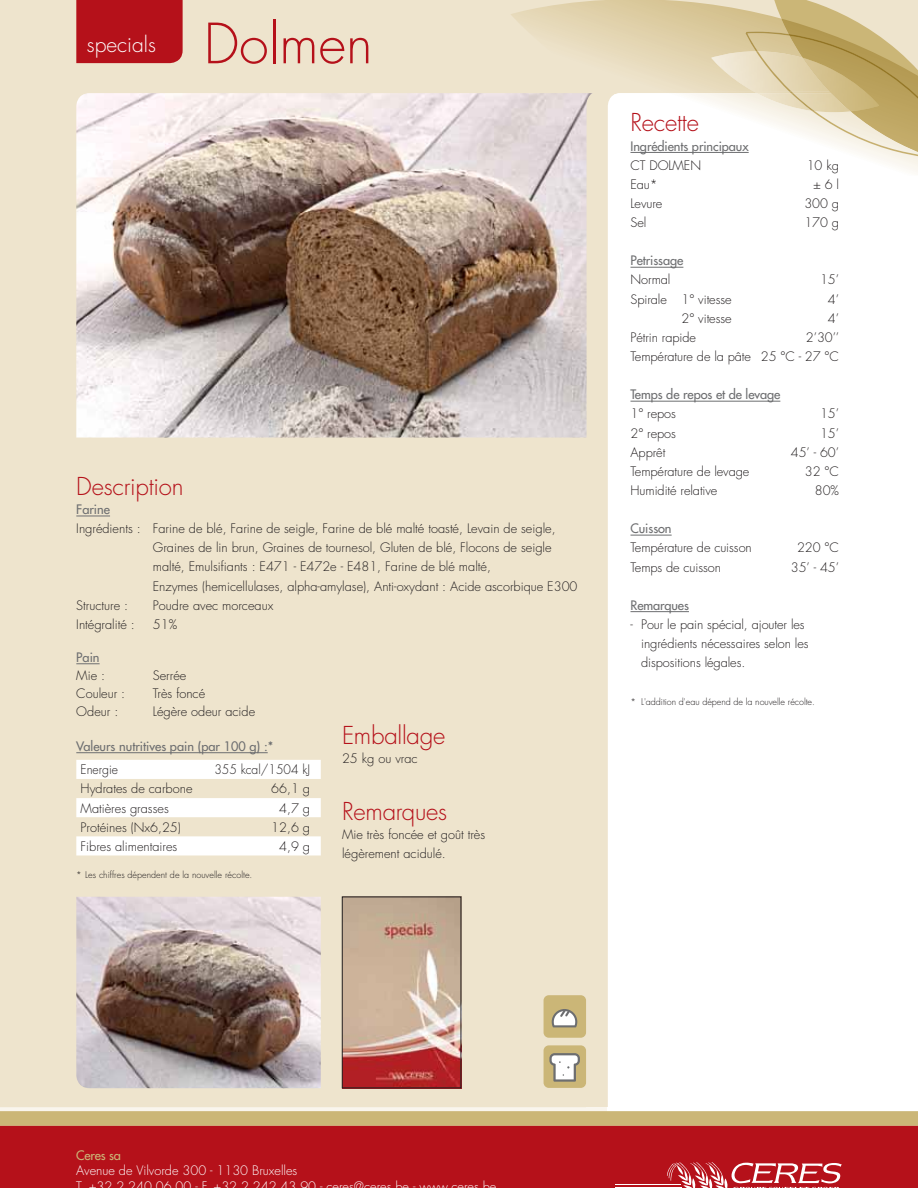
<style>
.page{position:relative;width:918px;height:1188px;background:#eee4cd}
.page>*{position:absolute;margin:0;border:0;box-sizing:border-box;transform-origin:0 0}
.t1{font:300 54px "Futura LT";color:#b5111a}
.t2{font:300 24px "Futura LT";letter-spacing:-.01em;color:#b5111a}
.t3{font:300 21px "Futura LT";color:#fff}
.t4{font:300 12.75px/19.2px "Futura LT";color:#231f20}
.t5{font:12.75px "Futura LT";letter-spacing:-.005em;color:#6d6e70}
.t6{font:300 12.75px/15.8px "Futura LT";color:#fff}
.t7{font:300 12.75px "Futura LT";color:#231f20;scale:.95 1}
.t8{font:12.75px "Futura LT";letter-spacing:-.015em;color:#cbb677}
.t9{font:300 9px "Futura LT";color:#231f20}
</style>
<div class="page">
<img style="left:76px;top:93px;width:511px;height:345px">
<div style="left:608px;top:176px;width:310px;height:931px;background:#fff"></div>
<img style="left:76px;top:897px;width:245px;height:191px">
<div style="left:76px;top:0;width:107px;height:63px;background:#b5111a"></div>
<div style="left:0;top:1118px;width:918px;height:70px;background:#b5111a"></div>
<svg style="left:0;top:1107px;width:918px;height:4px;background:#faf7f1"></svg>
<div style="left:0;top:1111px;width:918px;height:15px;background:#cbb677"></div>
<svg style="left:667px;top:1162px;width:175px;height:26px"></svg>
<hr style="left:615px;top:1187px;width:67px;height:1px;background:#fff">
<hr style="left:615px;top:1184px;width:66px;height:1px;background:#fff">
<svg style="left:510px;top:0;width:408px;height:176px"></svg>
<img style="left:791px;top:93px;width:24px;height:18px">
<div style="left:544px;top:1045px;width:42px;height:43px;background:#cbb677;border-radius:5px"></div>
<svg style="left:549px;top:1053px;width:31px;height:29px"></svg>
<div style="left:544px;top:995px;width:42px;height:43px;background:#cbb677;border-radius:5px"></div>
<svg style="left:552px;top:1009px;width:25px;height:18px"></svg>
<img style="left:344px;top:899px;width:115px;height:187px">
<div style="left:342px;top:897px;width:119px;height:191px;border:1px solid #231f20"></div>
<hr style="left:631px;top:152px;width:118px;height:1px;background:#6d6e70">
<hr style="left:631px;top:267px;width:52px;height:1px;background:#6d6e70">
<hr style="left:631px;top:401px;width:149px;height:1px;background:#6d6e70">
<hr style="left:631px;top:535px;width:41px;height:1px;background:#6d6e70">
<hr style="left:631px;top:611px;width:58px;height:1px;background:#6d6e70">
<hr style="left:76px;top:515px;width:34px;height:1px;background:#6d6e70">
<svg style="left:76px;top:663px;width:24px;height:1px"></svg>
<svg style="left:76px;top:760px;width:245px;height:95px"></svg>
<hr style="left:76px;top:752px;width:192px;height:1px;background:#6d6e70">
<h3 class="t3" style="left:87px;top:34px;width:71px">specials</h3>
<h1 class="t1" style="left:204px;top:15px;width:170px">Dolmen</h1>
<h2 class="t2" style="left:76px;top:473px;width:109px">Description</h2>
<p class="t5" style="left:76px;top:503px;width:35px">Farine</p>
<p class="t4" style="left:76px;top:519px;width:481px">Ingrédients : Farine de blé, Farine de seigle, Farine de blé malté toasté, Levain de seigle,</p>
<p class="t4" style="left:153px;top:539px;width:400px">Graines de lin brun, Graines de tournesol, Gluten de blé, Flocons de seigle</p>
<p class="t4" style="left:153px;top:558px;width:340px">malté, Emulsifiants : E471 - E472e - E481, Farine de blé malté,</p>
<p class="t4" style="left:153px;top:577px;width:426px">Enzymes (hemicellulases, alpha-amylase), Anti-oxydant : Acide ascorbique E300</p>
<p class="t4" style="left:76px;top:596px;width:53px">Structure :</p>
<p class="t4" style="left:153px;top:596px;width:122px">Poudre avec morceaux</p>
<p class="t4" style="left:76px;top:615px;width:60px">Intégralité :</p>
<p class="t4" style="left:153px;top:615px;width:26px">51%</p>
<p class="t5" style="left:76px;top:651px;width:25px">Pain</p>
<p class="t4" style="left:76px;top:666px;width:30px">Mie :</p>
<p class="t4" style="left:153px;top:666px;width:35px">Serrée</p>
<p class="t4" style="left:76px;top:684px;width:50px">Couleur :</p>
<p class="t4" style="left:153px;top:684px;width:54px">Très foncé</p>
<p class="t4" style="left:76px;top:702px;width:43px">Odeur :</p>
<p class="t4" style="left:153px;top:702px;width:104px">Légère odeur acide</p>
<p class="t5" style="left:76px;top:740px;width:198px">Valeurs nutritives pain (par 100 g) :*</p>
<p class="t7" style="left:81px;top:763px;width:41px">Energie</p>
<p class="t7" style="left:214px;top:763px;width:102px">355 kcal/1504 kJ</p>
<p class="t4" style="left:81px;top:780px;width:113px">Hydrates de carbone</p>
<p class="t4" style="left:271px;top:780px;width:40px">66,1 g</p>
<p class="t4" style="left:81px;top:799px;width:90px">Matières grasses</p>
<p class="t4" style="left:279px;top:799px;width:32px">4,7 g</p>
<p class="t4" style="left:81px;top:818px;width:102px">Protéines (Nx6,25)</p>
<p class="t4" style="left:271px;top:818px;width:40px">12,6 g</p>
<p class="t4" style="left:81px;top:837px;width:98px">Fibres alimentaires</p>
<p class="t4" style="left:279px;top:837px;width:32px">4,9 g</p>
<p class="t9" style="left:76px;top:870px;width:178px">* Les chiffres dépendent de la nouvelle récolte.</p>
<h2 class="t2" style="left:342px;top:722px;width:105px">Emballage</h2>
<p class="t4" style="left:342px;top:749px;width:77px">25 kg ou vrac</p>
<h2 class="t2" style="left:342px;top:799px;width:107px">Remarques</h2>
<p class="t4" style="left:342px;top:826px;width:145px">Mie très foncée et goût très légèrement acidulé.</p>
<h2 class="t2" style="left:631px;top:110px;width:70px">Recette</h2>
<p class="t5" style="left:631px;top:140px;width:120px">Ingrédients principaux</p>
<p class="t4" style="left:631px;top:156px;width:72px">CT DOLMEN</p>
<p class="t4" style="left:807px;top:156px;width:34px">10 kg</p>
<p class="t4" style="left:631px;top:175px;width:29px">Eau*</p>
<p class="t4" style="left:813px;top:175px;width:27px">± 6 l</p>
<p class="t4" style="left:631px;top:194px;width:33px">Levure</p>
<p class="t4" style="left:804px;top:194px;width:36px">300 g</p>
<p class="t4" style="left:631px;top:213px;width:17px">Sel</p>
<p class="t4" style="left:804px;top:213px;width:36px">170 g</p>
<p class="t5" style="left:631px;top:255px;width:54px">Petrissage</p>
<p class="t4" style="left:631px;top:271px;width:41px">Normal</p>
<p class="t4" style="left:820px;top:271px;width:20px">15’</p>
<p class="t4" style="left:631px;top:290px;width:103px">Spirale 1° vitesse</p>
<p class="t4" style="left:828px;top:290px;width:13px">4’</p>
<p class="t4" style="left:682px;top:309px;width:52px">2° vitesse</p>
<p class="t4" style="left:828px;top:309px;width:13px">4’</p>
<p class="t4" style="left:631px;top:328px;width:67px">Pétrin rapide</p>
<p class="t4" style="left:630px;top:328px;width:210px;text-align:right">2’30’’<br>Température de la pâte 25 °C - 27 °C</p>
<p class="t5" style="left:630px;top:389px;width:151px">Temps de repos et de levage</p>
<p class="t4" style="left:630px;top:405px;width:47px">1° repos</p>
<p class="t4" style="left:820px;top:405px;width:20px">15’</p>
<p class="t4" style="left:630px;top:424px;width:47px">2° repos</p>
<p class="t4" style="left:820px;top:424px;width:20px">15’</p>
<p class="t4" style="left:630px;top:443px;width:36px">Apprêt</p>
<p class="t4" style="left:791px;top:443px;width:50px">45’ - 60’</p>
<p class="t4" style="left:630px;top:462px;width:120px">Température de levage</p>
<p class="t4" style="left:805px;top:462px;width:36px">32 °C</p>
<p class="t4" style="left:630px;top:481px;width:88px">Humidité relative</p>
<p class="t4" style="left:815px;top:481px;width:26px">80%</p>
<p class="t5" style="left:630px;top:523px;width:43px">Cuisson</p>
<p class="t4" style="left:630px;top:539px;width:123px">Température de cuisson</p>
<p class="t4" style="left:797px;top:539px;width:43px">220 °C</p>
<p class="t4" style="left:630px;top:558px;width:92px">Temps de cuisson</p>
<p class="t4" style="left:791px;top:558px;width:50px">35’ - 45’</p>
<p class="t5" style="left:630px;top:599px;width:60px">Remarques</p>
<p class="t4" style="left:641px;top:615px;width:169px;text-indent:-11px">- Pour le pain spécial, ajouter les ingrédients nécessaires selon les dispositions légales.</p>
<p class="t9" style="left:631px;top:697px;width:186px">* L'addition d'eau dépend de la nouvelle récolte.</p>
<p class="t8" style="left:76px;top:1149px;width:46px">Ceres sa</p>
<p class="t6" style="left:76px;top:1163px;width:248px">Avenue de Vilvorde 300 - 1130 Bruxelles<br>T +3222400600-F +3222424390-</p>
<p class="t6" style="left:354px;top:1179px;width:12px">@</p>
<p class="t6" style="left:396px;top:1179px;width:22px">b -</p>
<p class="t6" style="left:483px;top:1179px;width:9px">b</p>
</div>
